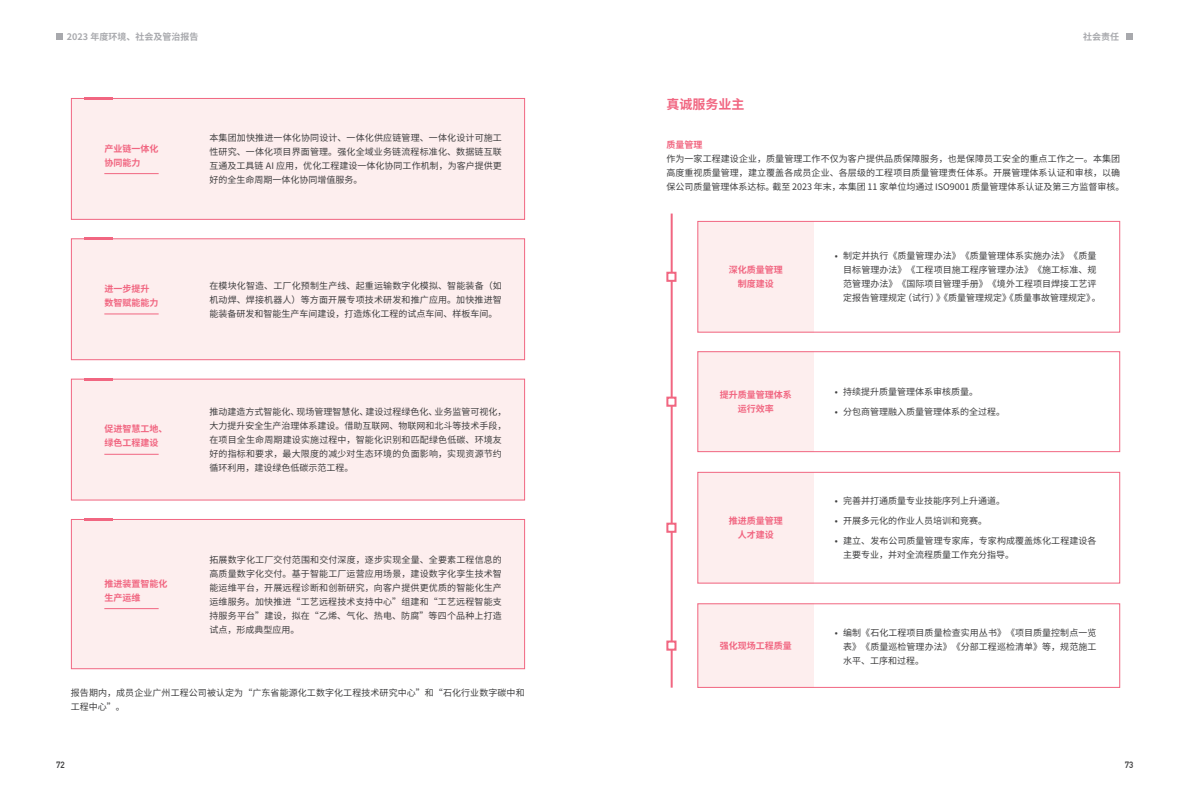
<style>
.page{position:relative;width:1191px;height:808px;background:#fff}
.page>*{position:absolute;margin:0;border:0;box-sizing:border-box;transform-origin:0 0}
.一级标题{font:700 13px "Source Han Sans CN";color:#f16681}
.正文{font:9px/14px "Source Han Sans CN";letter-spacing:.005em;color:#3e3e3f}
.二级标题{font:700 9px/14px "Source Han Sans CN";color:#f16681;text-align:center}
.t1{font:700 9px "Source Han Sans CN";color:#a8a9ad}
.t2{font:700 9px "DIN Alternate";color:#3e3e3f}
</style>
<div class="page">
<div style="left:56px;top:33px;width:7px;height:7px;background:#a8a9ad"></div>
<div style="left:1126px;top:33px;width:6px;height:7px;background:#a8a9ad"></div>
<div style="left:697px;top:221px;width:117px;height:111px;background:#fdeeee"></div>
<div style="left:697px;top:351px;width:117px;height:101px;background:#fdeeee"></div>
<div style="left:697px;top:603px;width:117px;height:85px;background:#fdeeee"></div>
<div style="left:697px;top:472px;width:117px;height:111px;background:#fdeeee"></div>
<div style="left:71px;top:98px;width:454px;height:122px;background:#fdeeee;border:1px solid #f16681"></div>
<div style="left:71px;top:239px;width:454px;height:121px;background:#fdeeee;border:1px solid #f16681"></div>
<div style="left:71px;top:379px;width:454px;height:121px;background:#fdeeee;border:1px solid #f16681"></div>
<div style="left:71px;top:519px;width:454px;height:150px;background:#fdeeee;border:1px solid #f16681"></div>
<hr style="left:104px;top:173px;width:55px;height:1px;background:#f16681">
<hr style="left:104px;top:313px;width:55px;height:1px;background:#f16681">
<hr style="left:104px;top:454px;width:55px;height:1px;background:#f16681">
<hr style="left:104px;top:608px;width:55px;height:1px;background:#f16681">
<div style="left:697px;top:221px;width:423px;height:111px;border:1px solid #f16681"></div>
<div style="left:697px;top:351px;width:423px;height:101px;border:1px solid #f16681"></div>
<div style="left:697px;top:472px;width:423px;height:111px;border:1px solid #f16681"></div>
<div style="left:697px;top:603px;width:423px;height:85px;border:1px solid #f16681"></div>
<hr style="left:670px;top:214px;width:2px;height:474px;background:#f16681">
<div style="left:666px;top:272px;width:10px;height:10px;background:#fff;border:2px solid #f16681"></div>
<div style="left:666px;top:397px;width:10px;height:10px;background:#fff;border:2px solid #f16681"></div>
<div style="left:666px;top:640px;width:10px;height:11px;background:#fff;border:2px solid #f16681"></div>
<div style="left:666px;top:523px;width:10px;height:10px;background:#fff;border:2px solid #f16681"></div>
<hr style="left:84px;top:97px;width:29px;height:3px;background:#f16681">
<hr style="left:84px;top:238px;width:29px;height:2px;background:#f16681">
<hr style="left:84px;top:378px;width:29px;height:2px;background:#f16681">
<hr style="left:84px;top:518px;width:29px;height:3px;background:#f16681">
<p class="t1" style="left:67px;top:32px;width:133px">2023 年度环境、社会及管治报告</p>
<p class="t1" style="left:1083px;top:32px;width:37px">社会责任</p>
<p class="二级标题" style="left:104px;top:142px;width:55px">产业链一体化</p>
<p class="二级标题" style="left:104px;top:156px;width:37px">协同能力</p>
<p class="二级标题" style="left:104px;top:282px;width:46px">进一步提升</p>
<p class="二级标题" style="left:104px;top:296px;width:55px">数智赋能能力</p>
<p class="二级标题" style="left:104px;top:422px;width:64px">促进智慧工地、</p>
<p class="二级标题" style="left:104px;top:436px;width:55px">绿色工程建设</p>
<p class="二级标题" style="left:104px;top:577px;width:64px">推进装置智能化</p>
<p class="二级标题" style="left:104px;top:591px;width:37px">生产运维</p>
<p class="正文" style="left:209px;top:131px;width:294px;text-align:justify">本集团加快推进一体化协同设计、一体化供应链管理、一体化设计可施工性研究、一体化项目界面管理。强化全域业务链流程标准化、数据链互联互通及工具链 AI 应用，优化工程建设一体化协同工作机制，为客户提供更好的全生命周期一体化协同增值服务。</p>
<p class="正文" style="left:209px;top:279px;width:294px;text-align:justify">在模块化智造、工厂化预制生产线、起重运输数字化模拟、智能装备（如机动焊、焊接机器人）等方面开展专项技术研发和推广应用。加快推进智能装备研发和智能生产车间建设，打造炼化工程的试点车间、样板车间。</p>
<p class="正文" style="left:209px;top:405px;width:298px">推动建造方式智能化、现场管理智慧化、建设过程绿色化、业务监管可视化，大力提升安全生产治理体系建设。借助互联网、物联网和北斗等技术手段，在项目全生命周期建设实施过程中，智能化识别和匹配绿色低碳、环境友好的指标和要求，最大限度的减少对生态环境的负面影响，实现资源节约循环利用，建设绿色低碳示范工程。</p>
<p class="正文" style="left:209px;top:552px;width:294px;text-align:justify">拓展数字化工厂交付范围和交付深度，逐步实现全量、全要素工程信息的高质量数字化交付。基于智能工厂运营应用场景，建设数字化孪生技术智能运维平台，开展远程诊断和创新研究，向客户提供更优质的智能化生产运维服务。加快推进“工艺远程技术支持中心”组建和“工艺远程智能支持服务平台”建设，拟在“乙烯、气化、热电、防腐”等四个品种上打造试点，形成典型应用。</p>
<p class="正文" style="left:71px;top:685px;width:455px">报告期内，成员企业广州工程公司被认定为“广东省能源化工数字化工程技术研究中心”和“石化行业数字碳中和工程中心”。</p>
<p class="一级标题" style="left:666px;top:97px;width:79px">真诚服务业主</p>
<p class="二级标题" style="left:666px;top:137px;width:37px">质量管理</p>
<p class="正文" style="left:666px;top:151px;width:460px">作为一家工程建设企业，质量管理工作不仅为客户提供品质保障服务，也是保障员工安全的重点工作之一。本集团高度重视质量管理，建立覆盖各成员企业、各层级的工程项目质量管理责任体系。开展管理体系认证和审核，以确保公司质量管理体系达标。截至 2023 年末，本集团 11 家单位均通过 ISO9001 质量管理体系认证及第三方监督审核。</p>
<p class="二级标题" style="left:729px;top:263px;width:55px">深化质量管理</p>
<p class="二级标题" style="left:738px;top:277px;width:37px">制度建设</p>
<p class="二级标题" style="left:720px;top:388px;width:73px">提升质量管理体系运行效率</p>
<p class="二级标题" style="left:729px;top:514px;width:55px">推进质量管理</p>
<p class="二级标题" style="left:738px;top:528px;width:37px">人才建设</p>
<p class="二级标题" style="left:720px;top:639px;width:73px">强化现场工程质量</p>
<p class="正文" style="left:843px;top:249px;width:259px;text-indent:-9px">• 制定并执行《质量管理办法》《质量管理体系实施办法》《质量目标管理办法》《工程项目施工程序管理办法》《施工标准、规范管理办法》《国际项目管理手册》《境外工程项目焊接工艺评定报告管理规定（试行）》《质量管理规定》《质量事故管理规定》。</p>
<p class="正文" style="left:834px;top:385px;width:145px">• 持续提升质量管理体系审核质量。</p>
<p class="正文" style="left:834px;top:405px;width:172px">• 分包商管理融入质量管理体系的全过程。</p>
<p class="正文" style="left:834px;top:494px;width:172px">• 完善并打通质量专业技能序列上升通道。</p>
<p class="正文" style="left:834px;top:514px;width:154px">• 开展多元化的作业人员培训和竞赛。</p>
<p class="正文" style="left:843px;top:534px;width:255px;text-indent:-9px">• 建立、发布公司质量管理专家库，专家构成覆盖炼化工程建设各主要专业，并对全流程质量工作充分指导。</p>
<p class="正文" style="left:843px;top:626px;width:255px;text-align:justify;text-indent:-9px">• 编制《石化工程项目质量检查实用丛书》《项目质量控制点一览表》《质量巡检管理办法》《分部工程巡检清单》等，规范施工水平、工序和过程。</p>
<p class="t2" style="left:56px;top:757px;width:10px">72</p>
<p class="t2" style="left:1125px;top:757px;width:10px">73</p>
</div>
